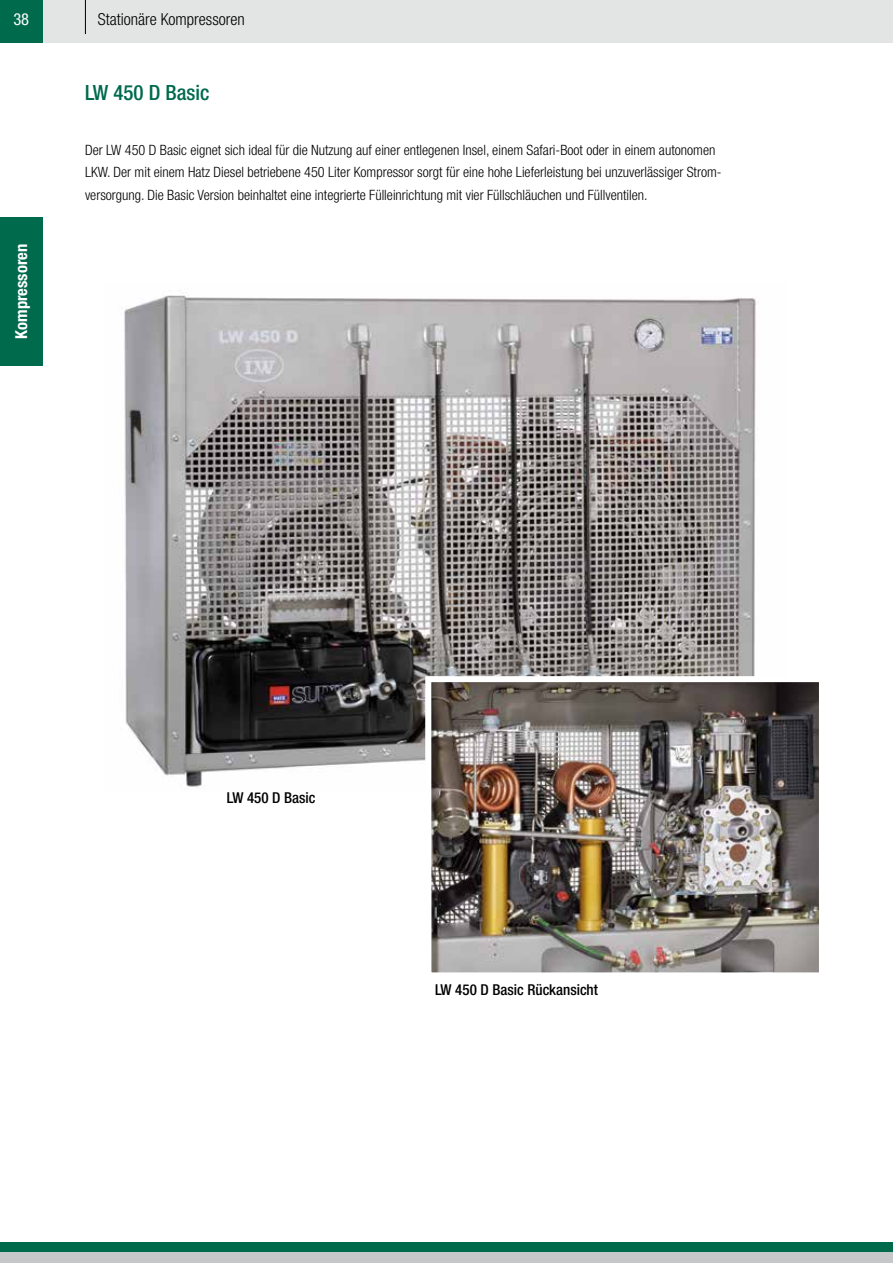
<style>
.page{position:relative;width:893px;height:1263px;background:#fff}
.page>*{position:absolute;margin:0;border:0;box-sizing:border-box;transform-origin:0 0}
.t1{font:500 condensed 21px "Helvetica Neue LT Std";color:#006a4d}
.t2{font:300 condensed 16.5px "Helvetica Neue LT Std";color:#000}
.t3{font:700 condensed 16.5px "Helvetica Neue LT Std";color:#fff}
.t4{font:condensed 16.5px "Helvetica Neue LT Std";color:#fff}
.t5{font:500 condensed 15px "Helvetica Neue LT Std";color:#000}
.t6{font:300 condensed 14.25px/22.5px "Helvetica Neue LT Std";color:#000}
</style>
<div class="page">
<div style="left:0;top:0;width:893px;height:43px;background:#e3e4e4"></div>
<div style="left:0;top:0;width:43px;height:43px;background:#006a4d"></div>
<hr style="left:85px;top:0;width:1px;height:34px;background:#000">
<img style="left:124px;top:290px;width:632px;height:497px">
<img style="left:432px;top:683px;width:386px;height:288px">
<div style="left:425px;top:676px;width:400px;height:302px;border:6px solid #fff"></div>
<div style="left:0;top:217px;width:43px;height:149px;background:#006a4d"></div>
<div style="left:0;top:1242px;width:893px;height:10px;background:#006a4d"></div>
<div style="left:0;top:1252px;width:893px;height:11px;background:#c6c7c8"></div>
<p class="t4" style="left:13px;top:10px;width:17px">38</p>
<p class="t2" style="left:98px;top:9px;width:148px">Stationäre Kompressoren</p>
<h1 class="t1" style="left:85px;top:80px;width:126px">LW 450 D Basic</h1>
<p class="t3" style="left:11px;top:339px;width:96px;rotate:-90deg">Kompressoren</p>
<p class="t6" style="left:85px;top:138px;width:638px">Der LW 450 D Basic eignet sich ideal für die Nutzung auf einer entlegenen Insel, einem Safari-Boot oder in einem autonomen<br>LKW. Der mit einem Hatz Diesel betriebene 450 Liter Kompressor sorgt für eine hohe Lieferleistung bei unzuverlässiger Strom&shy;versorgung. Die Basic Version beinhaltet eine integrierte Fülleinrichtung mit vier Füllschläuchen und Füllventilen.</p>
<p class="t5" style="left:227px;top:789px;width:90px">LW 450 D Basic</p>
<p class="t5" style="left:435px;top:981px;width:165px">LW 450 D Basic Rückansicht</p>
</div>
